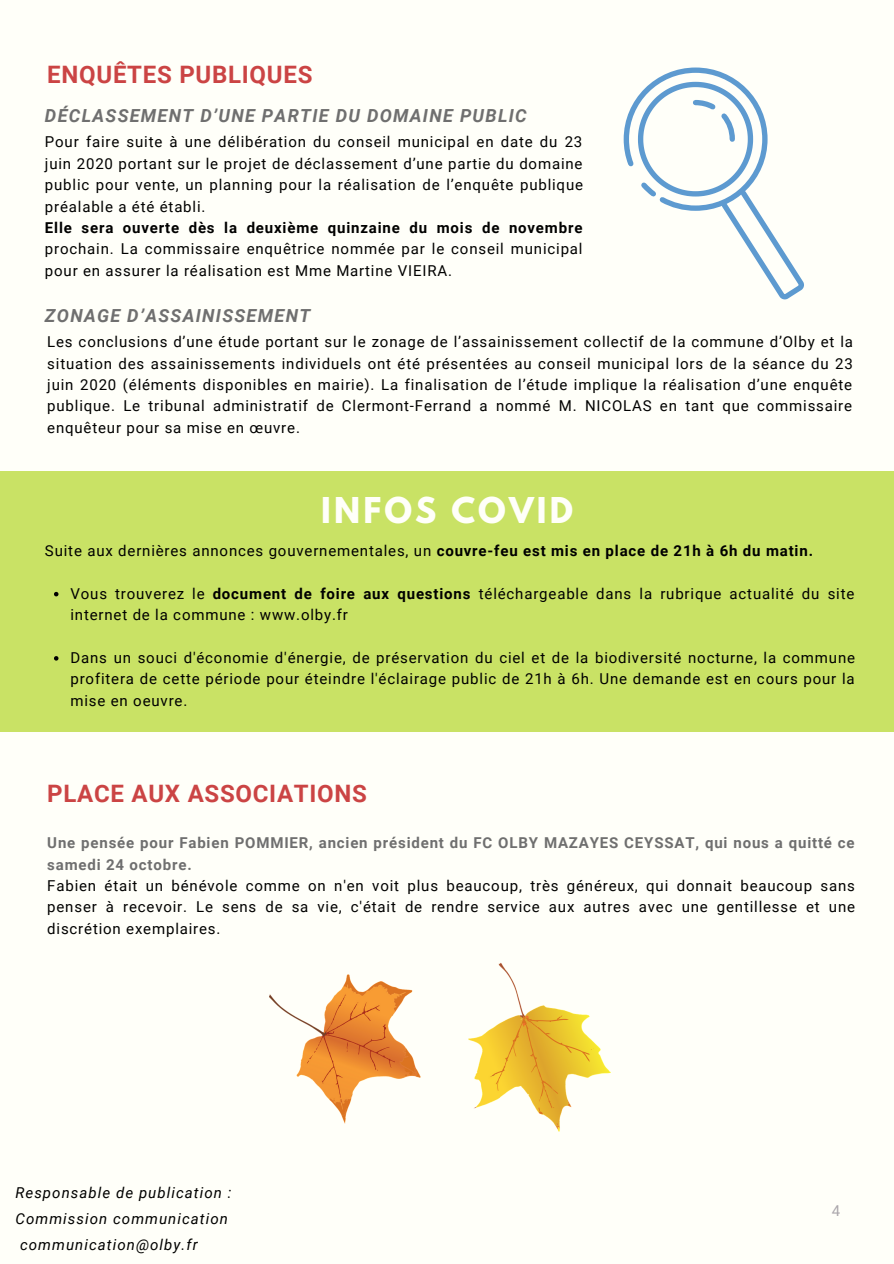
<style>
.page{position:relative;width:894px;height:1264px;background:#fff}
.page>*{position:absolute;margin:0;border:0;box-sizing:border-box;transform-origin:0 0}
.t1{font:700 31.5px "League Spartan";letter-spacing:.1em;color:#fffff9}
.t2{font:700 24px "Roboto";letter-spacing:.03em;color:#cb4444}
.t3{font:italic 700 18px "Roboto";letter-spacing:.07em;color:#6f6f6f}
.t4{font:15px/21.5px "Roboto";letter-spacing:.055em;color:#000;text-align:justify}
.t5{font:700 15px/21.5px "Roboto";letter-spacing:.055em;color:#6f6f6f}
.t6{font:italic 15px "Roboto";letter-spacing:.07em;color:#000}
.t7{font:700 15px "Roboto";letter-spacing:.055em;color:#000}
.t8{font:15px "Roboto";color:#aba7ac}
.s1{font-weight:700}
</style>
<div class="page">
<div style="left:0;top:0;width:893px;height:1263px;background:#fffff9"></div>
<div style="left:0;top:471px;width:893px;height:260px;background:#c9e265"></div>
<svg style="left:623px;top:67px;width:178px;height:233px"></svg>
<svg style="left:54px;top:592px;width:4px;height:4px"></svg>
<svg style="left:54px;top:656px;width:4px;height:4px"></svg>
<img style="left:270px;top:962px;width:340px;height:170px">
<h2 class="t2" style="left:47px;top:61px;width:266px">ENQUÊTES PUBLIQUES</h2>
<p class="t3" style="left:45px;top:105px;width:483px">DÉCLASSEMENT D’UNE PARTIE DU DOMAINE PUBLIC</p>
<p class="t4" style="left:45px;top:132px;width:539px">Pour faire suite à une délibération du conseil municipal en date du 23 juin 2020 portant sur le projet de déclassement d’une partie du domaine public pour vente, un planning pour la réalisation de l’enquête publique préalable a été établi.</p>
<p class="t7" style="left:45px;top:219px;width:539px">Elle sera ouverte dès la deuxième quinzaine du mois de novembre</p>
<p class="t4" style="left:45px;top:239px;width:539px">prochain. La commissaire enquêtrice nommée par le conseil municipal pour en assurer la réalisation est Mme Martine VIEIRA.</p>
<p class="t3" style="left:45px;top:305px;width:267px">ZONAGE D’ASSAINISSEMENT</p>
<p class="t4" style="left:47px;top:331px;width:807px">Les conclusions d’une étude portant sur le zonage de l’assainissement collectif de la commune d’Olby et la situation des assainissements individuels ont été présentées au conseil municipal lors de la séance du 23 juin 2020 (éléments disponibles en mairie). La finalisation de l’étude implique la réalisation d’une enquête publique. Le tribunal administratif de Clermont-Ferrand a nommé M. NICOLAS en tant que commissaire enquêteur pour sa mise en œuvre.</p>
<h1 class="t1" style="left:321px;top:495px;width:253px">INFOS COVID</h1>
<p class="t4" style="left:45px;top:540px;width:769px">Suite aux dernières annonces gouvernementales, un <span class="s1">couvre-feu est mis en place de 21h à 6h du matin.</span></p>
<p class="t4" style="left:70px;top:583px;width:785px">Vous trouverez le <span class="s1">document de foire aux questions</span> téléchargeable dans la rubrique actualité du site internet de la commune : www.olby.fr</p>
<p class="t4" style="left:70px;top:647px;width:785px">Dans un souci d'économie d'énergie, de préservation du ciel et de la biodiversité nocturne, la commune profitera de cette période pour éteindre l'éclairage public de 21h à 6h. Une demande est en cours pour la mise en oeuvre.</p>
<h2 class="t2" style="left:47px;top:779px;width:321px">PLACE AUX ASSOCIATIONS</h2>
<p class="t5" style="left:47px;top:832px;width:808px">Une pensée pour Fabien POMMIER, ancien président du FC OLBY MAZAYES CEYSSAT, qui nous a quitté ce samedi 24 octobre.</p>
<p class="t4" style="left:47px;top:875px;width:809px">Fabien était un bénévole comme on n'en voit plus beaucoup, très généreux, qui donnait beaucoup sans penser à recevoir. Le sens de sa vie, c'était de rendre service aux autres avec une gentillesse et une discrétion exemplaires.</p>
<p class="t6" style="left:15px;top:1184px;width:217px">Responsable de publication :</p>
<p class="t6" style="left:15px;top:1210px;width:214px">Commission communication</p>
<p class="t6" style="left:20px;top:1235px;width:179px">communication@olby.fr</p>
<p class="t8" style="left:831px;top:1201px;width:10px">4</p>
</div>
